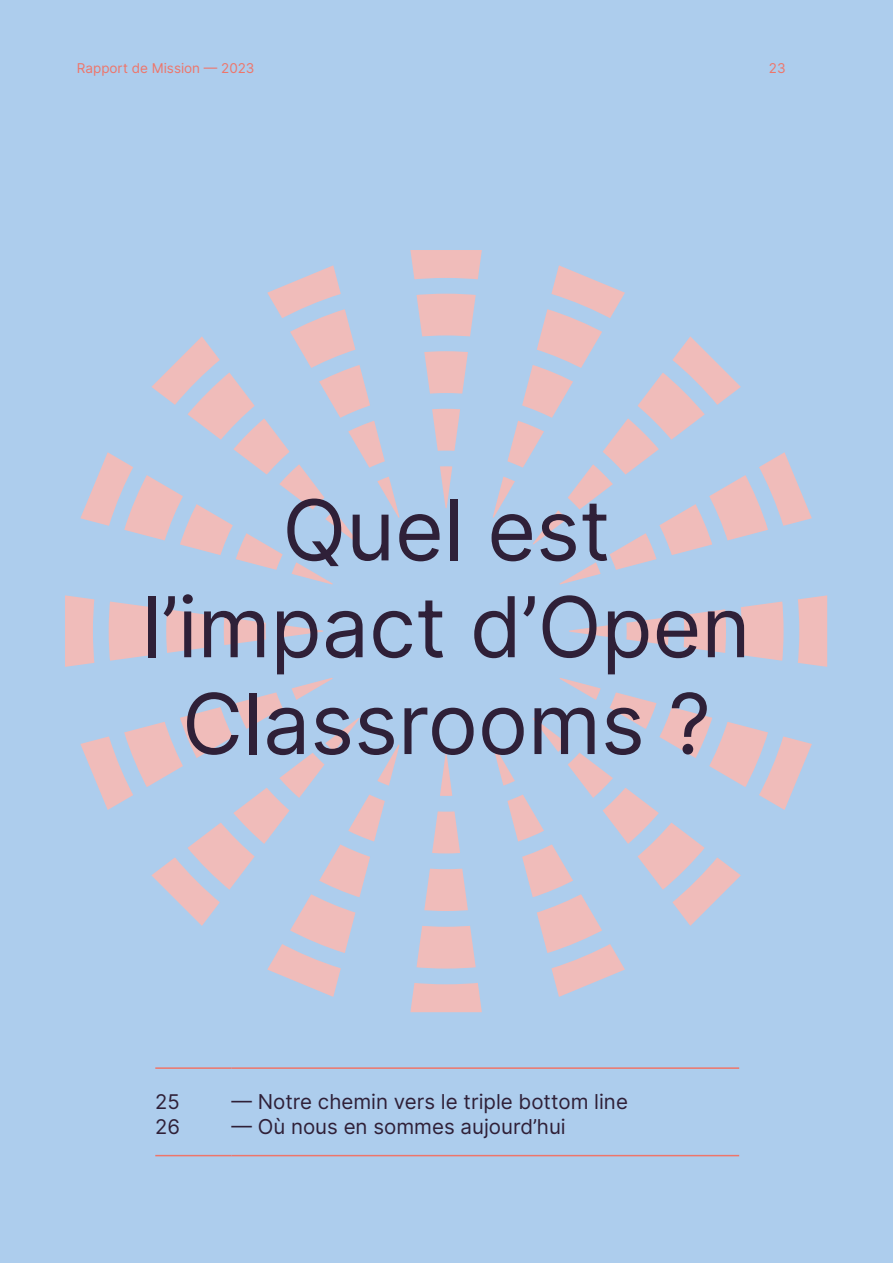
<style>
.page{position:relative;width:893px;height:1263px;background:#adcded}
.page>*{position:absolute;margin:0;border:0;box-sizing:border-box;transform-origin:0 0}
.t1{font:83.85px/96.8px "Inter";color:#2f2038;text-align:center}
.t2{font:20.55px "Inter";color:#2f2038}
.t3{font:20.25px/24.8px "Inter";color:#2f2038}
.t4{font:13.5px "Inter";color:#ee756a}
</style>
<div class="page">
<svg style="left:410px;top:250px;width:72px;height:258px"></svg>
<svg style="left:410px;top:754px;width:72px;height:258px"></svg>
<svg style="left:493px;top:265px;width:319px;height:320px"></svg>
<svg style="left:80px;top:678px;width:320px;height:319px"></svg>
<svg style="left:65px;top:595px;width:258px;height:72px"></svg>
<svg style="left:569px;top:595px;width:258px;height:72px"></svg>
<svg style="left:80px;top:265px;width:320px;height:320px"></svg>
<svg style="left:493px;top:678px;width:319px;height:319px"></svg>
<div style="left:323px;top:508px;width:246px;height:246px;border:16px solid #adcded;border-radius:50%"></div>
<div style="left:266px;top:451px;width:361px;height:361px;border:16px solid #adcded;border-radius:50%"></div>
<div style="left:208px;top:393px;width:476px;height:476px;border:16px solid #adcded;border-radius:50%"></div>
<div style="left:150px;top:335px;width:592px;height:592px;border:16px solid #adcded;border-radius:50%"></div>
<div style="left:381px;top:566px;width:130px;height:130px;border:16px solid #adcded;border-radius:50%"></div>
<hr style="left:155px;top:1067px;width:76px;height:2px;background:#ee756a">
<hr style="left:231px;top:1067px;width:508px;height:2px;background:#ee756a">
<hr style="left:155px;top:1155px;width:76px;height:1px;background:#ee756a">
<hr style="left:231px;top:1155px;width:508px;height:1px;background:#ee756a">
<p class="t4" style="left:77px;top:58px;width:179px">Rapport de Mission — 2023</p>
<p class="t4" style="left:769px;top:58px;width:18px">23</p>
<h1 class="t1" style="left:142px;top:480px;width:610px">Quel est l’impact d’Open<br>Classrooms ?</h1>
<p class="t3" style="left:155px;top:1089px;width:26px">25<br>26</p>
<p class="t2" style="left:231px;top:1087px;width:398px">— Notre chemin vers le triple bottom line</p>
<p class="t2" style="left:231px;top:1112px;width:336px">— Où nous en sommes aujourd’hui</p>
</div>
